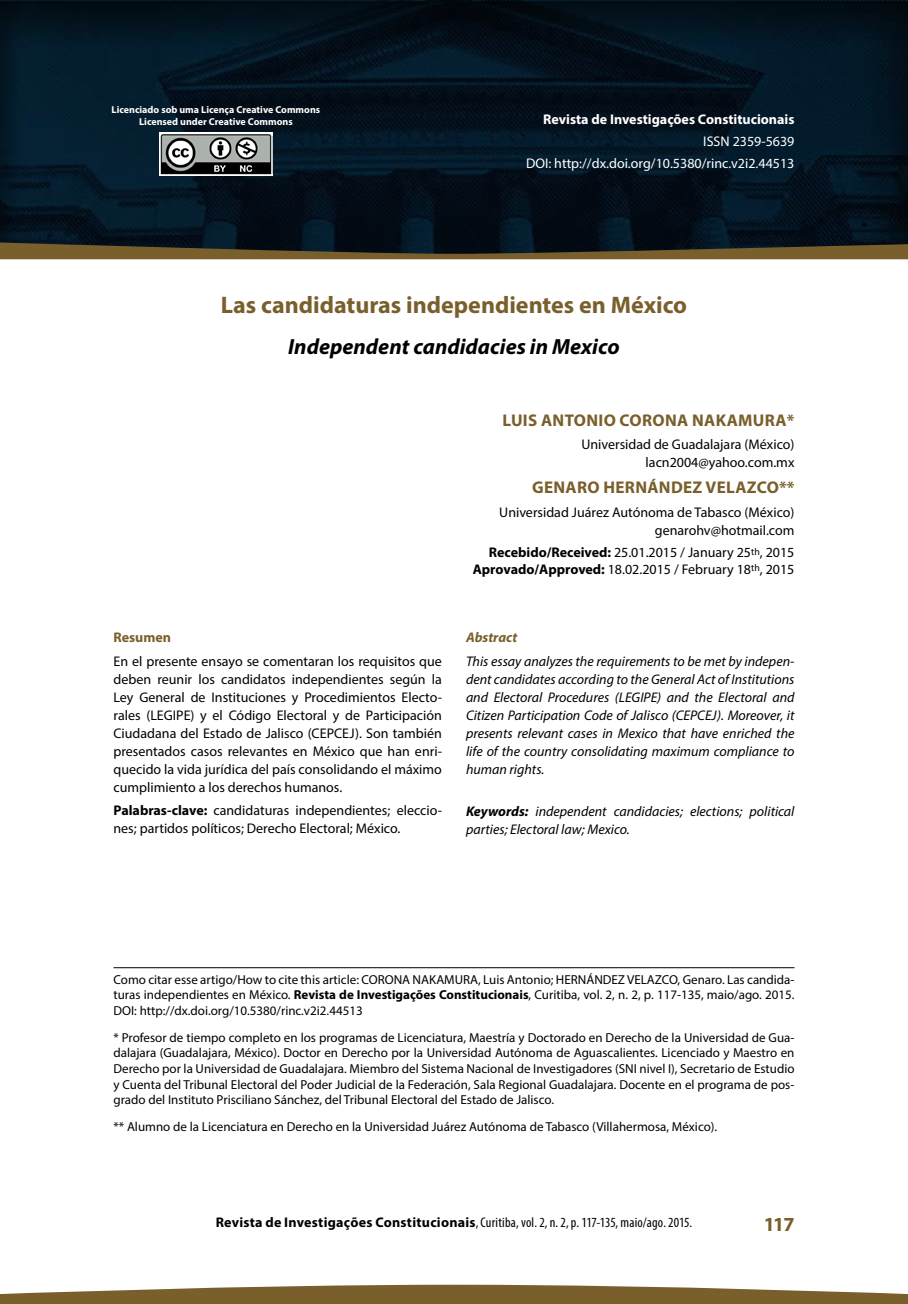
<style>
.page{position:relative;width:908px;height:1304px;background:#fff}
.page>*{position:absolute;margin:0;border:0;box-sizing:border-box;transform-origin:0 0}
.t1{font:700 24px "Myriad Pro";color:#795f2b}
.t2{font:italic 700 22px "Myriad Pro";color:#000}
.t3{font:700 20px "Myriad Pro";color:#795f2b}
.t4{font:700 17px "Myriad Pro";letter-spacing:.02em;color:#795f2b}
.t5{font:14px/18px "Myriad Pro";color:#000;text-align:right}
.t6{font:italic 14px/18px "Myriad Pro";color:#000;text-align:justify}
.t7{font:condensed 14px "Myriad Pro";letter-spacing:.015em;color:#000}
.t8{font:14px/22px "Myriad Pro";color:#fff;text-align:right}
.t9{font:700 14px "Myriad Pro";color:#fff}
.t10{font:italic 700 14px "Myriad Pro";color:#795f2b}
.t11{font:700 14px "Myriad Pro";color:#795f2b}
.t12{font:13px/15.6px "Myriad Pro";color:#000;text-align:justify}
.t13{font:700 10px/12px "Myriad Pro";color:#fff;text-align:center}
.s1{font-weight:700}
.s2{font-weight:700;font-stretch:normal}
</style>
<div class="page">
<img style="left:0;top:0;width:907px;height:242px">
<svg style="left:0;top:1285px;width:907px;height:19px;background:#8f794e"></svg>
<svg style="left:0;top:242px;width:907px;height:17px;background:#473d24"></svg>
<img style="left:159px;top:132px;width:113px;height:44px">
<hr style="left:113px;top:967px;width:681px;height:1px;background:#000">
<p class="t13" style="left:112px;top:104px;width:210px">Licenciado sob uma Licença Creative Commons<br>Licensed under Creative Commons</p>
<p class="t9" style="left:543px;top:110px;width:253px">Revista de Investigações Constitucionais</p>
<p class="t8" style="left:526px;top:130px;width:270px">ISSN 2359-5639<br>DOI: http://dx.doi.org/10.5380/rinc.v2i2.44513</p>
<h1 class="t1" style="left:221px;top:289px;width:467px">Las candidaturas independientes en México</h1>
<h2 class="t2" style="left:288px;top:332px;width:333px">Independent candidacies in Mexico</h2>
<p class="t11" style="left:113px;top:628px;width:59px">Resumen</p>
<p class="t5" style="left:113px;top:652px;width:330px;text-align:justify">En el presente ensayo se comentaran los requisitos que deben reunir los candidatos independientes según la Ley General de Instituciones y Procedimientos Electo&shy;rales (LEGIPE) y el Código Electoral y de Participación Ciudadana del Estado de Jalisco (CEPCEJ). Son también presentados casos relevantes en México que han enri&shy;quecido la vida jurídica del país consolidando el máximo cumplimiento a los derechos humanos.</p>
<p class="t5" style="left:113px;top:802px;width:330px;text-align:left"><span class="s1">Palabras-clave:</span> candidaturas independientes; eleccio&shy;nes; partidos políticos; Derecho Electoral; México.</p>
<h3 class="t4" style="left:502px;top:409px;width:293px">LUIS ANTONIO CORONA NAKAMURA*</h3>
<p class="t5" style="left:581px;top:435px;width:214px">Universidad de Guadalajara (México) lacn2004@yahoo.com.mx</p>
<h3 class="t4" style="left:532px;top:476px;width:264px">GENARO HERNÁNDEZ VELAZCO**</h3>
<p class="t5" style="left:499px;top:503px;width:296px">Universidad Juárez Autónoma de Tabasco (México) genarohv@hotmail.com</p>
<p class="t5" style="left:472px;top:544px;width:323px;line-height:16.8px"><span class="s1">Recebido/Received:</span> 25.01.2015 / January 25<sup>th</sup>, 2015<br><span class="s1">Aprovado/Approved:</span> 18.02.2015 / February 18<sup>th</sup>, 2015</p>
<p class="t10" style="left:466px;top:628px;width:53px">Abstract</p>
<p class="t6" style="left:466px;top:652px;width:330px">This essay analyzes the requirements to be met by indepen&shy;dent candidates according to the General Act of Institutions and Electoral Procedures (LEGIPE) and the Electoral and Citizen Participation Code of Jalisco (CEPCEJ). Moreover, it presents relevant cases in Mexico that have enriched the life of the country consolidating maximum compliance to human rights.</p>
<p class="t6" style="left:466px;top:802px;width:330px"><span class="s1">Keywords:</span> independent candidacies; elections; political parties; Electoral law; Mexico.</p>
<p class="t12" style="left:113px;top:971px;width:682px">Como citar esse artigo/How to cite this article: CORONA NAKAMURA, Luis Antonio; HERNÁNDEZ VELAZCO, Genaro. Las candida&shy;turas independientes en México. <span class="s1">Revista de Investigações Constitucionais</span>, Curitiba, vol. 2, n. 2, p. 117-135, maio/ago. 2015.<br>DOI: http://dx.doi.org/10.5380/rinc.v2i2.44513</p>
<p class="t12" style="left:113px;top:1029px;width:682px">* Profesor de tiempo completo en los programas de Licenciatura, Maestría y Doctorado en Derecho de la Universidad de Gua&shy;dalajara (Guadalajara, México). Doctor en Derecho por la Universidad Autónoma de Aguascalientes. Licenciado y Maestro en Derecho por la Universidad de Guadalajara. Miembro del Sistema Nacional de Investigadores (SNI nivel I), Secretario de Estudio y Cuenta del Tribunal Electoral del Poder Judicial de la Federación, Sala Regional Guadalajara. Docente en el programa de pos&shy;grado del Instituto Prisciliano Sánchez, del Tribunal Electoral del Estado de Jalisco.</p>
<p class="t12" style="left:113px;top:1119px;width:605px">** Alumno de la Licenciatura en Derecho en la Universidad Juárez Autónoma de Tabasco (Villahermosa, México).</p>
<p class="t7" style="left:215px;top:1214px;width:478px"><span class="s2">Revista de Investigações Constitucionais</span>, Curitiba, vol. 2, n. 2, p. 117-135, maio/ago. 2015.</p>
<h3 class="t3" style="left:763px;top:1211px;width:32px">117</h3>
</div>
